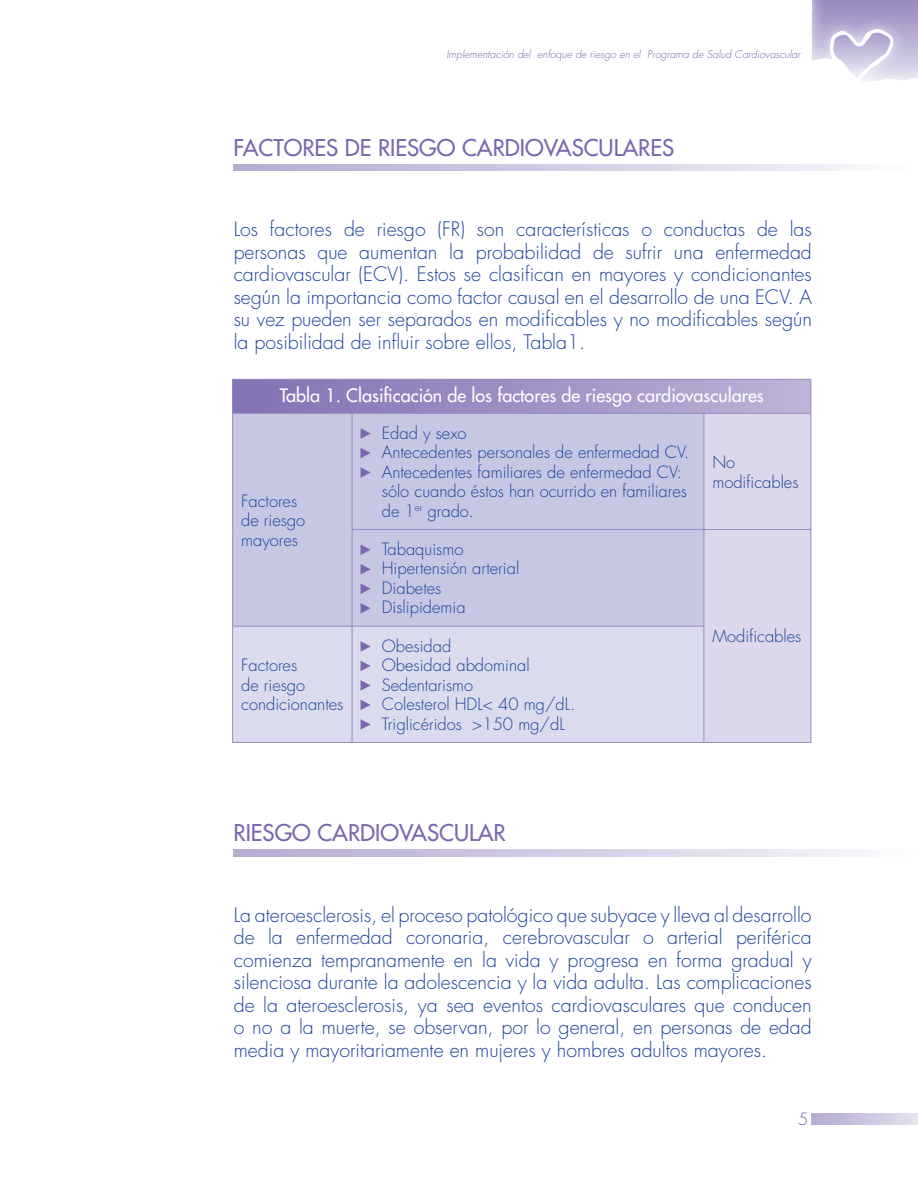
<style>
.page{position:relative;width:918px;height:1188px;background:#fff}
.page>*{position:absolute;margin:0;border:0;box-sizing:border-box;transform-origin:0 0}
.t1{font:22.5px "Futura";color:#7a67ae}
.t2{font:300 19.5px/22.5px "Futura";color:#1b4299;text-align:justify}
.t3{font:18px "Futura";color:#fff}
.t4{font:300 16.5px/19.5px "Futura";color:#1b4299}
.t5{font:300 16.5px "Futura";color:#7a67ae}
.t6{font:italic 300 10.5px "Futura";color:#7a67ae}
</style>
<div class="page">
<svg style="left:234px;top:165px;width:619px;height:6px;background:#d2cce4"></svg>
<svg style="left:812px;top:1114px;width:106px;height:10px"></svg>
<div style="left:809px;top:0;width:109px;height:83px;background:#fff;opacity:.75"></div>
<svg style="left:233px;top:850px;width:621px;height:6px;background:#d2cce4"></svg>
<div style="left:233px;top:379px;width:578px;height:34px;background:linear-gradient(to right,#8170b3,#bcb3d7)"></div>
<div style="left:233px;top:414px;width:471px;height:212px;background:#c6c8e3"></div>
<div style="left:704px;top:414px;width:106px;height:328px;background:#dcd7eb"></div>
<div style="left:233px;top:627px;width:471px;height:115px;background:#dadbed"></div>
<hr style="left:232px;top:379px;width:120px;height:1px;background:#998ac1">
<hr style="left:232px;top:380px;width:1px;height:33px;background:#998ac1">
<hr style="left:352px;top:379px;width:352px;height:1px;background:#998ac1">
<hr style="left:704px;top:379px;width:107px;height:1px;background:#998ac1">
<hr style="left:810px;top:380px;width:1px;height:33px;background:#998ac1">
<hr style="left:232px;top:413px;width:120px;height:1px;background:#998ac1">
<hr style="left:232px;top:414px;width:1px;height:116px;background:#998ac1">
<hr style="left:232px;top:530px;width:1px;height:96px;background:#998ac1">
<hr style="left:352px;top:413px;width:352px;height:1px;background:#998ac1">
<hr style="left:352px;top:414px;width:1px;height:115px;background:#998ac1">
<hr style="left:704px;top:413px;width:107px;height:1px;background:#998ac1">
<hr style="left:704px;top:414px;width:1px;height:115px;background:#998ac1">
<hr style="left:810px;top:414px;width:1px;height:115px;background:#998ac1">
<hr style="left:352px;top:529px;width:352px;height:1px;background:#998ac1">
<hr style="left:352px;top:530px;width:1px;height:96px;background:#998ac1">
<hr style="left:704px;top:529px;width:107px;height:1px;background:#998ac1">
<hr style="left:704px;top:530px;width:1px;height:96px;background:#998ac1">
<hr style="left:810px;top:530px;width:1px;height:96px;background:#998ac1">
<hr style="left:810px;top:626px;width:1px;height:116px;background:#998ac1">
<hr style="left:704px;top:742px;width:107px;height:1px;background:#998ac1">
<hr style="left:232px;top:626px;width:120px;height:1px;background:#998ac1">
<hr style="left:232px;top:627px;width:1px;height:115px;background:#998ac1">
<hr style="left:352px;top:626px;width:352px;height:1px;background:#998ac1">
<hr style="left:352px;top:627px;width:1px;height:115px;background:#998ac1">
<hr style="left:704px;top:627px;width:1px;height:115px;background:#998ac1">
<hr style="left:232px;top:742px;width:120px;height:1px;background:#998ac1">
<hr style="left:352px;top:742px;width:352px;height:1px;background:#998ac1">
<svg style="left:361px;top:428px;width:10px;height:11px"></svg>
<svg style="left:361px;top:448px;width:10px;height:10px"></svg>
<svg style="left:361px;top:467px;width:10px;height:11px"></svg>
<svg style="left:361px;top:545px;width:10px;height:10px"></svg>
<svg style="left:361px;top:564px;width:10px;height:10px"></svg>
<svg style="left:361px;top:584px;width:10px;height:10px"></svg>
<svg style="left:361px;top:603px;width:10px;height:10px"></svg>
<svg style="left:361px;top:641px;width:10px;height:11px"></svg>
<svg style="left:361px;top:661px;width:10px;height:10px"></svg>
<svg style="left:361px;top:680px;width:10px;height:11px"></svg>
<svg style="left:361px;top:700px;width:10px;height:10px"></svg>
<svg style="left:361px;top:719px;width:10px;height:11px"></svg>
<p class="t6" style="left:446px;top:47px;width:356px">Implementación del enfoque de riesgo en el Programa de Salud Cardiovascular</p>
<p class="t1" style="left:233px;top:133px;width:442px">FACTORES DE RIESGO CARDIOVASCULARES</p>
<p class="t2" style="left:234px;top:218px;width:580px">Los factores de riesgo (FR) son características o conductas de las personas que aumentan la probabilidad de sufrir una enfermedad cardiovascular (ECV). Estos se clasifican en mayores y condicionantes según la importancia como factor causal en el desarrollo de una ECV. A su vez pueden ser separados en modificables y no modificables según la posibilidad de influir sobre ellos, Tabla1.</p>
<p class="t3" style="left:280px;top:384px;width:485px">Tabla 1. Clasificación de los factores de riesgo cardiovasculares</p>
<p class="t4" style="left:241px;top:491px;width:66px">Factores de riesgo mayores</p>
<p class="t4" style="left:241px;top:656px;width:104px">Factores<br>de riesgo condicionantes</p>
<p class="t4" style="left:382px;top:423px;width:309px">Edad y sexo<br>Antecedentes personales de enfermedad CV.<br>Antecedentes familiares de enfermedad CV: sólo cuando éstos han ocurrido en familiares de 1<sup>er</sup> grado.</p>
<p class="t4" style="left:382px;top:539px;width:139px">Tabaquismo<br>Hipertensión arterial<br>Diabetes<br>Dislipidemia</p>
<p class="t4" style="left:382px;top:636px;width:195px">Obesidad<br>Obesidad abdominal<br>Sedentarismo<br>Colesterol HDL&lt; 40 mg/dL.<br>Triglicéridos &gt;150 mg/dL</p>
<p class="t4" style="left:712px;top:452px;width:88px">No modificables</p>
<p class="t4" style="left:712px;top:627px;width:91px">Modificables</p>
<p class="t1" style="left:233px;top:818px;width:274px">RIESGO CARDIOVASCULAR</p>
<p class="t2" style="left:234px;top:903px;width:579px">La ateroesclerosis, el proceso patológico que subyace y lleva al desarrollo de la enfermedad coronaria, cerebrovascular o arterial periférica comienza tempranamente en la vida y progresa en forma gradual y silenciosa durante la adolescencia y la vida adulta. Las complicaciones de la ateroesclerosis, ya sea eventos cardiovasculares que conducen o no a la muerte, se observan, por lo general, en personas de edad media y mayoritariamente en mujeres y hombres adultos mayores.</p>
<p class="t5" style="left:798px;top:1108px;width:12px">5</p>
</div>
